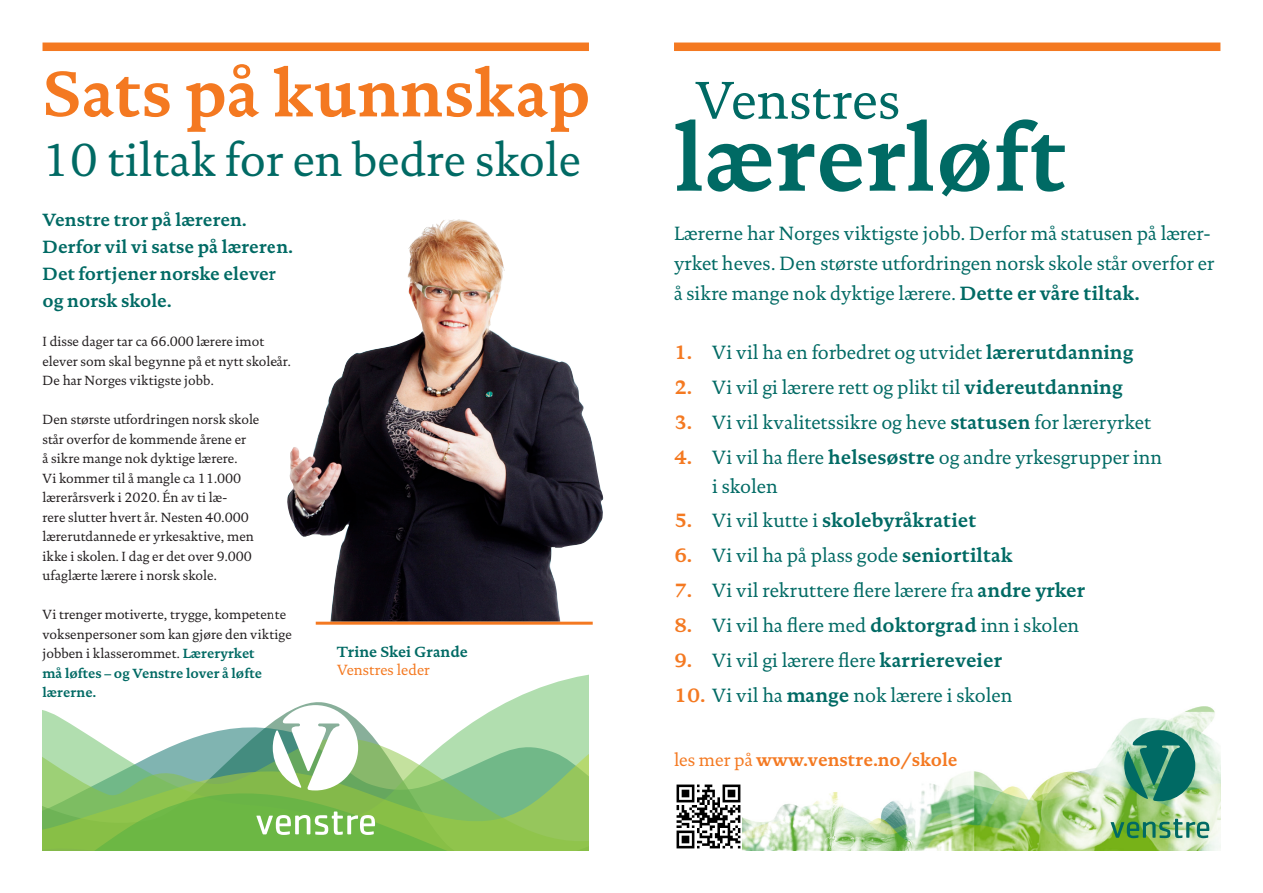
<style>
.page{position:relative;width:1263px;height:893px;background:#fff}
.page>*{position:absolute;margin:0;border:0;box-sizing:border-box;transform-origin:0 0}
.t1{font:700 93px "DTL Documenta TOT";color:#006a64}
.t2{font:700 66px "DTL Documenta TOT";color:#f47921}
.t3{font:54px "DTL Documenta TOT";color:#006a64}
.t4{font:46.5px "DTL Documenta TOT";color:#006a64}
.t5{font:19.5px/30px "DTL Documenta TOT";color:#006a64}
.t6{font:700 19.5px "DTL Documenta TOT";color:#006a64}
.t7{font:700 18px/27px "DTL Documenta TOT";color:#006a64}
.t8{font:700 18px "DTL Documenta TOT";color:#f47921}
.t9{font:700 15px "DTL Documenta TOT";color:#006a64}
.t10{font:15px "DTL Documenta TOT";color:#f47921}
.t11{font:13.5px/19.5px "DTL Documenta TOT";color:#231f20}
.s1{font-weight:700;color:#006a64}
.s2{font-weight:700}
.s3{font-weight:700;color:#f47921}
.s4{color:#f47921}
.s5{font-weight:400}
</style>
<div class="page">
<img style="left:287px;top:219px;width:317px;height:403px">
<svg style="left:43px;top:674px;width:546px;height:176px"></svg>
<svg style="left:273px;top:705px;width:85px;height:85px"></svg>
<svg style="left:256px;top:811px;width:119px;height:24px"></svg>
<div style="left:43px;top:43px;width:546px;height:8px;background:#f47921"></div>
<hr style="left:316px;top:622px;width:277px;height:3px;background:#f47921">
<div style="left:674px;top:43px;width:546px;height:8px;background:#f47921"></div>
<img style="left:742px;top:706px;width:478px;height:144px">
<svg style="left:1124px;top:730px;width:71px;height:71px;background:#3d8f78"></svg>
<svg style="left:1111px;top:819px;width:98px;height:19px;background:#68a86f"></svg>
<img style="left:676px;top:784px;width:65px;height:65px">
<h2 class="t2" style="left:43px;top:53px;width:549px">Sats på kunnskap</h2>
<h3 class="t4" style="left:43px;top:133px;width:540px">10 tiltak for en bedre skole</h3>
<p class="t7" style="left:43px;top:206px;width:252px">Venstre tror på læreren.<br>Derfor vil vi satse på læreren.<br>Det fortjener norske elever og norsk skole.</p>
<p class="t11" style="left:43px;top:332px;width:250px">I disse dager tar ca 66.000 lærere imot elever som skal begynne på et nytt skoleår.<br>De har Norges viktigste jobb.</p>
<p class="t11" style="left:43px;top:410px;width:218px">Den største utfordringen norsk skole står overfor de kommende årene er<br>å sikre mange nok dyktige lærere.<br>Vi kommer til å mangle ca 11.000 lærerårsverk i 2020. Én av ti læ-<br>rere slutter hvert år. Nesten 40.000 lærerutdannede er yrkesaktive, men ikke i skolen. I dag er det over 9.000 ufaglærte lærere i norsk skole.</p>
<p class="t11" style="left:43px;top:605px;width:251px">Vi trenger motiverte, trygge, kompetente voksenpersoner som kan gjøre den viktige jobben i klasserommet. <span class="s1">Læreryrket<br>må løftes – og Venstre lover å løfte lærerne.</span></p>
<p class="t9" style="left:337px;top:642px;width:133px">Trine Skei Grande</p>
<p class="t10" style="left:337px;top:661px;width:94px">Venstres leder</p>
<h3 class="t3" style="left:696px;top:69px;width:206px">Venstres</h3>
<h1 class="t1" style="left:674px;top:101px;width:393px">lærerløft</h1>
<p class="t5" style="left:674px;top:219px;width:542px">Lærerne har Norges viktigste jobb. Derfor må statusen på lærer&shy;yrket heves. Den største utfordringen norsk skole står overfor er å sikre mange nok dyktige lærere. <span class="s2">Dette er våre tiltak.</span></p>
<p class="t5" style="left:674px;top:338px;width:461px"><span class="s3">1.</span> Vi vil ha en forbedret og utvidet <span class="s2">lærerutdanning</span></p>
<p class="t5" style="left:674px;top:373px;width:450px"><span class="s3">2.</span> Vi vil gi lærere rett og plikt til <span class="s2">videreutdanning</span></p>
<p class="t5" style="left:674px;top:407px;width:478px"><span class="s3">3.</span> Vi vil kvalitetssikre og heve <span class="s2">statusen</span> for læreryrket</p>
<p class="t5" style="left:712px;top:443px;width:451px;line-height:28.5px;text-indent:-38px"><span class="s3">4.</span> Vi vil ha flere <span class="s2">helsesøstre</span> og andre yrkesgrupper inn i skolen</p>
<p class="t6" style="left:674px;top:509px;width:304px"><span class="s4">5.</span> <span class="s5">Vi vil kutte i</span> skolebyråkratiet</p>
<p class="t5" style="left:674px;top:541px;width:340px"><span class="s3">6.</span> Vi vil ha på plass gode <span class="s2">seniortiltak</span></p>
<p class="t5" style="left:674px;top:575px;width:413px"><span class="s3">7.</span> Vi vil rekruttere flere lærere fra <span class="s2">andre yrker</span></p>
<p class="t5" style="left:674px;top:610px;width:407px"><span class="s3">8.</span> Vi vil ha flere med <span class="s2">doktorgrad</span> inn i skolen</p>
<p class="t5" style="left:674px;top:645px;width:329px"><span class="s3">9.</span> Vi vil gi lærere flere <span class="s2">karriereveier</span></p>
<p class="t5" style="left:674px;top:680px;width:340px"><span class="s3">10.</span> Vi vil ha <span class="s2">mange</span> nok lærere i skolen</p>
<p class="t8" style="left:674px;top:749px;width:285px"><span class="s5">les mer på</span> www.venstre.no/skole</p>
</div>
